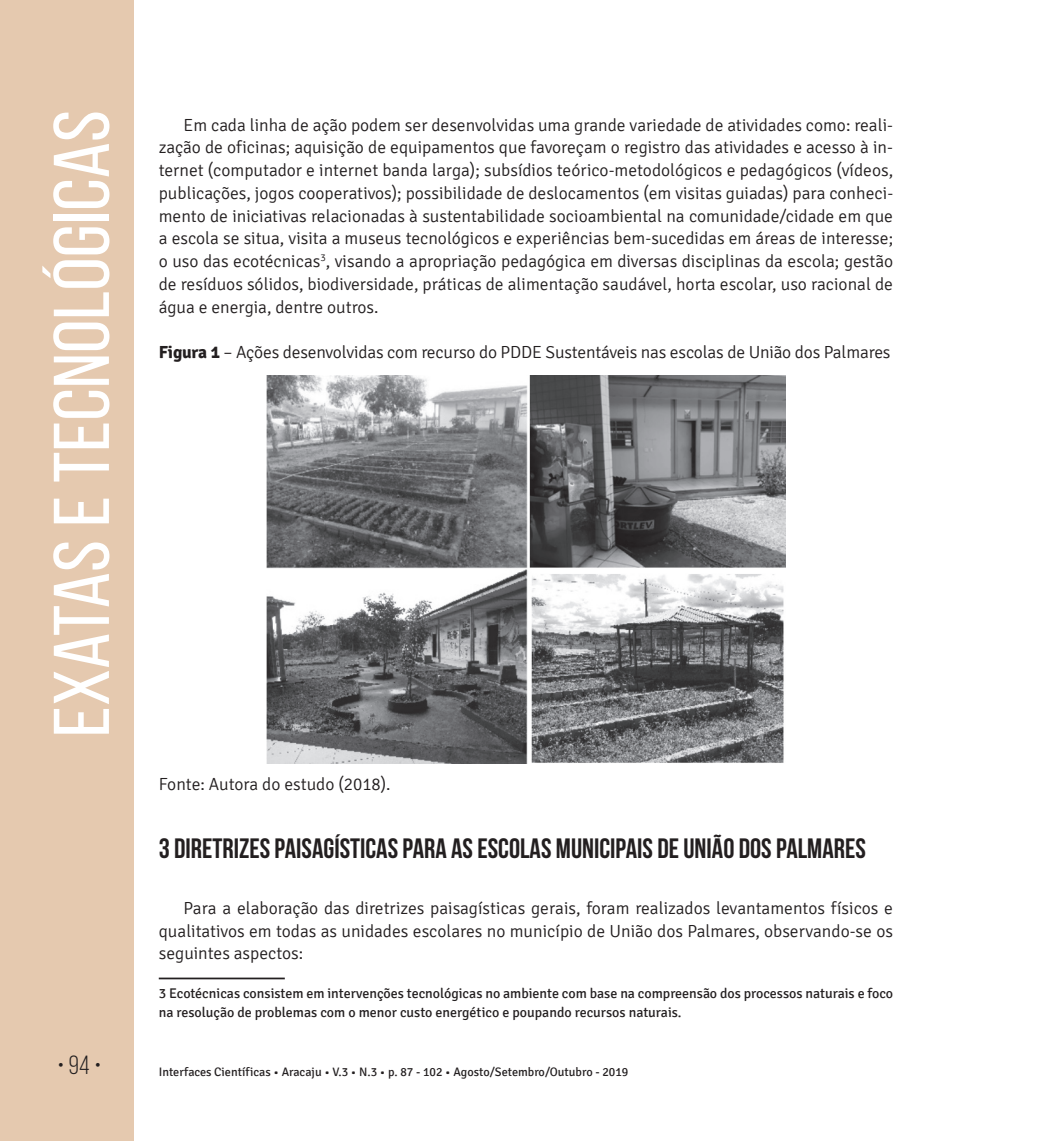
<style>
.page{position:relative;width:1042px;height:1141px;background:#fff}
.page>*{position:absolute;margin:0;border:0;box-sizing:border-box;transform-origin:0 0}
.t1{font:78.75px "Bebas Neue";color:#fff;scale:1.09 1}
.t2{font:700 28px "Bebas Neue";color:#231f20}
.t3{font:26.25px "Bebas Neue";color:#231f20}
.t4{font:300 17.5px/22.8px "Signika";color:#231f20;text-align:justify}
.t5{font:14px/19.2px "Signika";color:#231f20}
.t6{font:12.25px "Signika";color:#231f20}
.s1{font-weight:700}
</style>
<div class="page">
<div style="left:0;top:0;width:134px;height:1141px;background:#e5c9af"></div>
<img style="left:267px;top:376px;width:518px;height:387px">
<hr style="left:159px;top:978px;width:126px;height:1px;background:#231f20">
<h1 class="t1" style="left:39px;top:737px;width:577px;rotate:-90deg">Exatas e tecnológicas</h1>
<p class="t4" style="left:159px;top:114px;width:736px;text-indent:25px">Em cada linha de ação podem ser desenvolvidas uma grande variedade de atividades como: reali&shy;zação de oficinas; aquisição de equipamentos que favoreçam o registro das atividades e acesso à in&shy;ternet (computador e internet banda larga); subsídios teórico-metodológicos e pedagógicos (vídeos, publicações, jogos cooperativos); possibilidade de deslocamentos (em visitas guiadas) para conheci&shy;mento de iniciativas relacionadas à sustentabilidade socioambiental na comunidade/cidade em que a escola se situa, visita a museus tecnológicos e experiências bem-sucedidas em áreas de interesse; o uso das ecotécnicas<sup>3</sup>, visando a apropriação pedagógica em diversas disciplinas da escola; gestão de resíduos sólidos, biodiversidade, práticas de alimentação saudável, horta escolar, uso racional de água e energia, dentre outros.</p>
<p class="t4" style="left:159px;top:341px;width:733px"><span class="s1">Figura 1</span> – Ações desenvolvidas com recurso do PDDE Sustentáveis nas escolas de União dos Palmares</p>
<p class="t4" style="left:159px;top:773px;width:233px">Fonte: Autora do estudo (2018).</p>
<h2 class="t2" style="left:159px;top:832px;width:708px">3 DIRETRIZES PAISAGÍSTICAS PARA AS ESCOLAS MUNICIPAIS DE UNIÃO DOS PALMARES</h2>
<p class="t4" style="left:159px;top:897px;width:736px;text-indent:25px">Para a elaboração das diretrizes paisagísticas gerais, foram realizados levantamentos físicos e qualitativos em todas as unidades escolares no município de União dos Palmares, observando-se os seguintes aspectos:</p>
<p class="t5" style="left:159px;top:984px;width:736px">3 Ecotécnicas consistem em intervenções tecnológicas no ambiente com base na compreensão dos processos naturais e foco na resolução de problemas com o menor custo energético e poupando recursos naturais.</p>
<h3 class="t3" style="left:57px;top:1051px;width:45px">• 94 •</h3>
<p class="t6" style="left:159px;top:1065px;width:471px">Interfaces Científicas • Aracaju • V.3 • N.3 • p. 87 - 102 • Agosto/Setembro/Outubro - 2019</p>
</div>
